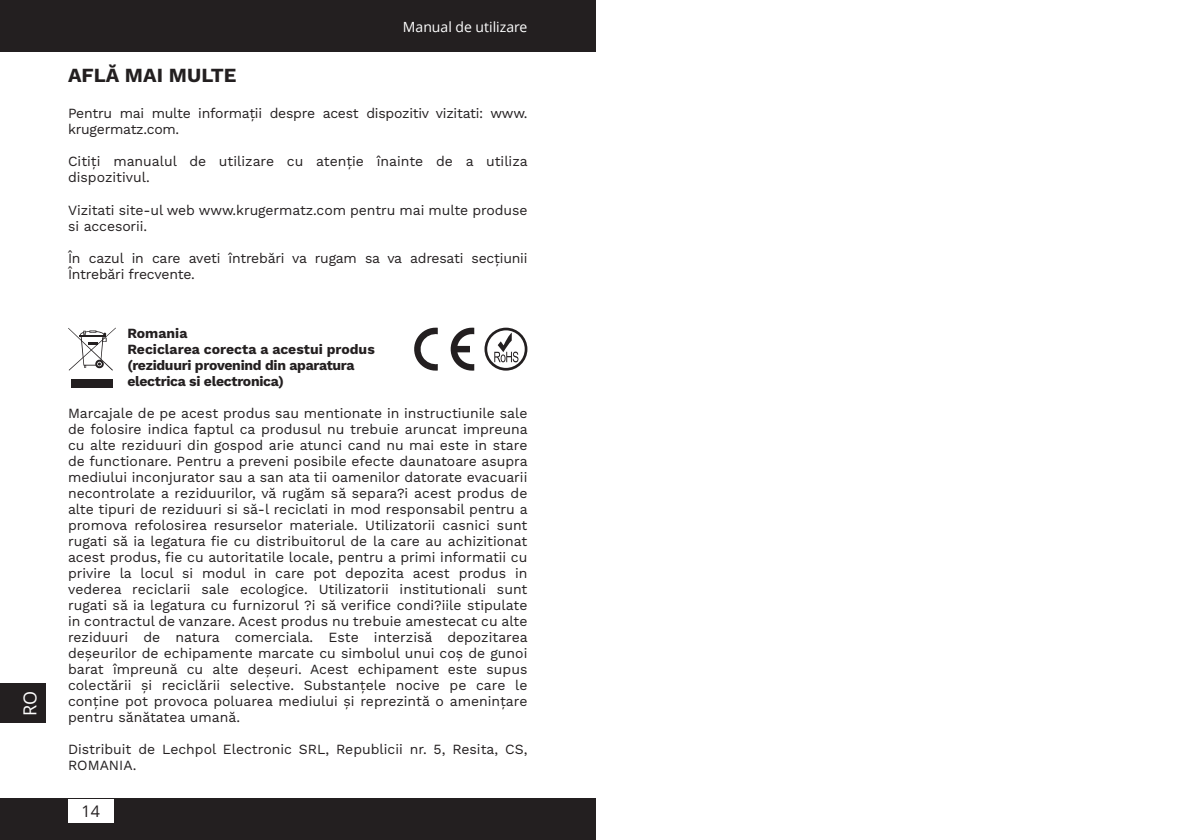
<style>
.page{position:relative;width:1191px;height:840px;background:#fff}
.page>*{position:absolute;margin:0;border:0;box-sizing:border-box;transform-origin:0 0}
.t1{font:700 20px "Work Sans";color:#231f20}
.t2{font:18px "Open Sans";color:#fff}
.t3{font:16px "Open Sans";color:#231f20}
.t4{font:14px/16px "Work Sans";letter-spacing:-.005em;color:#231f20}
.t5{font:700 14px/16px "Work Sans";letter-spacing:-.02em;color:#231f20}
.t6{font:14px "Open Sans";color:#fff}
</style>
<div class="page">
<div style="left:0;top:0;width:595px;height:51px;background:#231f20"></div>
<div style="left:0;top:798px;width:595px;height:41px;background:#231f20"></div>
<div style="left:0;top:683px;width:45px;height:39px;background:#231f20"></div>
<div style="left:68px;top:798px;width:45px;height:24px;background:#fff"></div>
<div style="left:71px;top:379px;width:41px;height:8px;background:#231f20"></div>
<svg style="left:68px;top:327px;width:48px;height:43px"></svg>
<svg style="left:414px;top:327px;width:60px;height:44px"></svg>
<svg style="left:484px;top:327px;width:43px;height:43px"></svg>
<p class="t2" style="left:23px;top:715px;width:27px;rotate:-90deg">RO</p>
<p class="t6" style="left:403px;top:22px;width:126px">Manual de utilizare</p>
<h1 class="t1" style="left:68px;top:64px;width:170px">AFLĂ MAI MULTE</h1>
<p class="t4" style="left:68px;top:105px;width:461px">Pentru mai multe informații despre acest dispozitiv vizitati: www. krugermatz.com.</p>
<p class="t4" style="left:68px;top:153px;width:461px">Citiți manualul de utilizare cu atenție înainte de a utiliza dispozitivul.</p>
<p class="t4" style="left:68px;top:201px;width:461px">Vizitati site-ul web www.krugermatz.com pentru mai multe produse si accesorii.</p>
<p class="t4" style="left:68px;top:249px;width:461px">În cazul in care aveti întrebări va rugam sa va adresati secțiunii<br>Întrebări frecvente.</p>
<p class="t5" style="left:127px;top:324px;width:249px">Romania<br>Reciclarea corecta a acestui produs (reziduuri provenind din aparatura electrica si electronica)</p>
<p class="t4" style="left:68px;top:404px;width:461px;text-align:justify">Marcajale de pe acest produs sau mentionate in instructiunile sale de folosire indica faptul ca produsul nu trebuie aruncat impreuna cu alte reziduuri din gospod arie atunci cand nu mai este in stare de functionare. Pentru a preveni posibile efecte daunatoare asupra mediului inconjurator sau a san ata tii oamenilor datorate evacuarii necontrolate a reziduurilor, vă rugăm să separa?i acest produs de alte tipuri de reziduuri si să-l reciclati in mod responsabil pentru a promova refolosirea resurselor materiale. Utilizatorii casnici sunt rugati să ia legatura fie cu distribuitorul de la care au achizitionat acest produs, fie cu autoritatile locale, pentru a primi informatii cu privire la locul si modul in care pot depozita acest produs in vederea reciclarii sale ecologice. Utilizatorii institutionali sunt rugati să ia legatura cu furnizorul ?i să verifice condi?iile stipulate in contractul de vanzare. Acest produs nu trebuie amestecat cu alte reziduuri de natura comerciala. Este interzisă depozitarea deșeurilor de echipamente marcate cu simbolul unui coș de gunoi barat împreună cu alte deșeuri. Acest echipament este supus colectării și reciclării selective. Substanțele nocive pe care le conține pot provoca poluarea mediului și reprezintă o amenințare pentru sănătatea umană.</p>
<p class="t4" style="left:68px;top:740px;width:461px">Distribuit de Lechpol Electronic SRL, Republicii nr. 5, Resita, CS,<br>ROMANIA.</p>
<p class="t3" style="left:82px;top:804px;width:20px">14</p>
</div>
